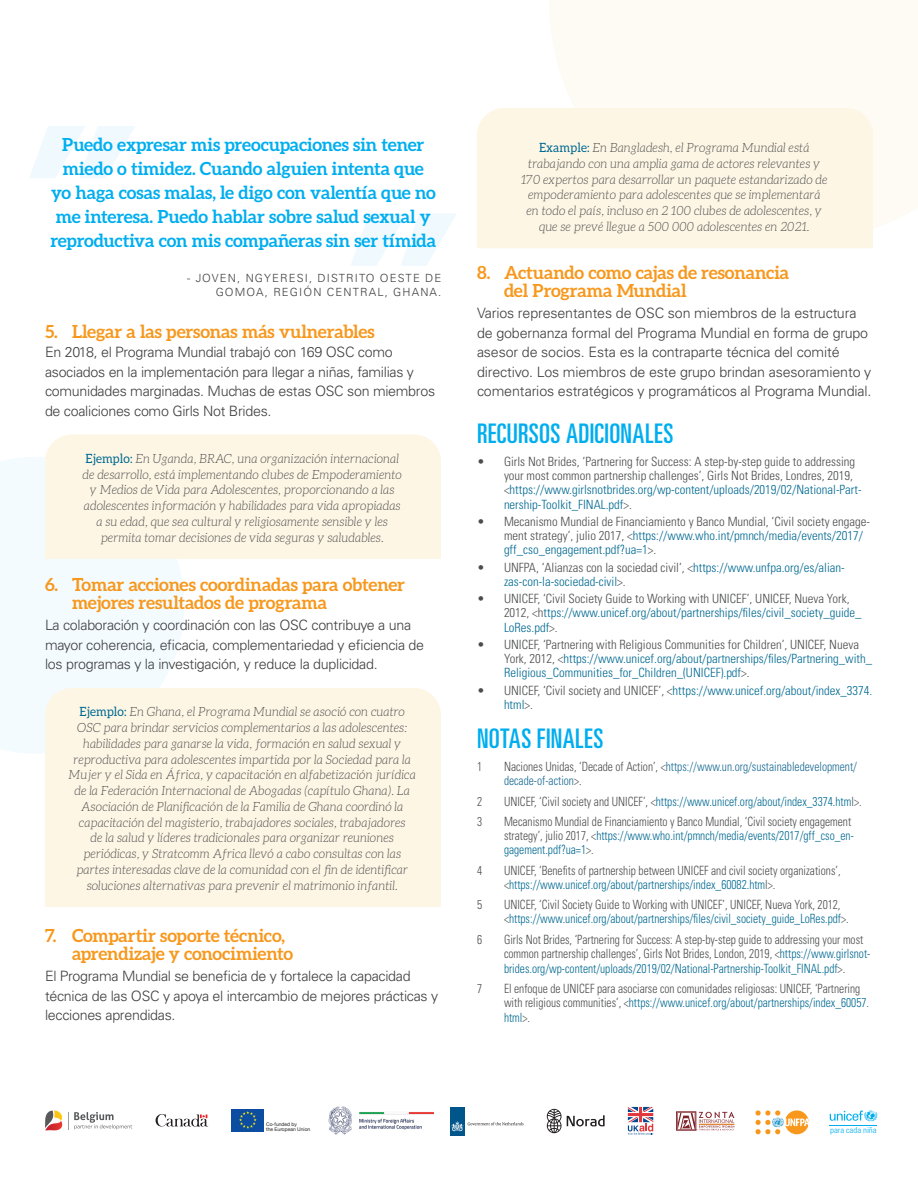
<style>
.page{position:relative;width:918px;height:1188px;background:#fff}
.page>*{position:absolute;margin:0;border:0;box-sizing:border-box;transform-origin:0 0}
.Subhead{font:ultra-condensed 27px "Univers LT Std";letter-spacing:.02em;color:#00aeef}
.t1{font:700 18px/18px "Aleo";letter-spacing:-.005em;color:#f7981d}
.Callout_Quote{font:700 18px/24px "Aleo";letter-spacing:-.005em;color:#00aeef;text-align:center}
.Text{font:300 14.25px/19.5px "Univers LT Std";letter-spacing:-.02em;color:#3e3e3f}
.Subhead_3_Italic{font:italic 300 12.75px/15.8px "Aleo";letter-spacing:.01em;color:#4b4c4d;text-align:center;scale:.95 1}
.t2{font:300 condensed 12.75px/14.2px "Univers LT Std";color:#4b4c4d;scale:.9 1}
.t3{font:300 condensed 12.75px/14.2px "Univers LT Std";color:#006991}
.t4{font:300 condensed 12.75px/14.2px "Univers LT Std";color:#4b4c4d}
.t5{font:300 condensed 12.75px/14.2px "Univers LT Std";color:#006991;scale:.9 1}
.t6{font:300 condensed 12.75px/14.2px "Univers LT Std";color:#186992;scale:.9 1}
.Photo_Credit{font:300 11.25px/13.5px "Univers LT Pro 45";letter-spacing:.1em;color:#3e3e3f;text-align:right}
.Endnotes{font:300 condensed 8.25px "Univers LT Std";color:#00aeef;scale:1.05 1}
.t7{font:4.95px/4.9px "Helvetica Neue";color:#231f20}
.s1{font-weight:400;font-style:normal;color:#006991}
.s2{color:#006991}
.s3{color:#4b4c4d}
</style>
<div class="page">
<div style="left:0;top:457px;width:184px;height:296px;background:#f3fbfe"></div>
<div style="left:549px;top:0;width:369px;height:228px;background:#fefaf4"></div>
<div style="left:45px;top:434px;width:396px;height:125px;background:#fef6e5"></div>
<div style="left:45px;top:688px;width:396px;height:219px;background:#fef6e5"></div>
<div style="left:477px;top:108px;width:396px;height:140px;background:#fef6e5"></div>
<svg style="left:30px;top:126px;width:105px;height:52px"></svg>
<svg style="left:351px;top:214px;width:105px;height:52px"></svg>
<svg style="left:830px;top:1111px;width:48px;height:11px"></svg>
<hr style="left:830px;top:1125px;width:47px;height:1px;background:#00aeef">
<svg style="left:755px;top:1110px;width:54px;height:24px"></svg>
<svg style="left:156px;top:1114px;width:52px;height:13px"></svg>
<div style="left:231px;top:1109px;width:33px;height:22px;background:#0d4da1"></div>
<svg style="left:239px;top:1111px;width:18px;height:18px"></svg>
<svg style="left:45px;top:1110px;width:87px;height:20px"></svg>
<div style="left:450px;top:1107px;width:14px;height:28px;background:#00558b"></div>
<svg style="left:451px;top:1121px;width:73px;height:11px"></svg>
<svg style="left:628px;top:1107px;width:25px;height:28px"></svg>
<svg style="left:547px;top:1109px;width:58px;height:24px"></svg>
<div style="left:676px;top:1112px;width:20px;height:18px;border:1px solid #802328"></div>
<svg style="left:677px;top:1112px;width:57px;height:18px"></svg>
<img style="left:329px;top:1107px;width:105px;height:28px">
<p class="Callout_Quote" style="left:50px;top:132px;width:387px">Puedo expresar mis preocupaciones sin tener miedo o timidez. Cuando alguien intenta que yo haga cosas malas, le digo con valentía que no me interesa. Puedo hablar sobre salud sexual y reproductiva con mis compañeras sin ser tímida</p>
<p class="Photo_Credit" style="left:187px;top:272px;width:256px">- JOVEN, NGYERESI, DISTRITO OESTE DE<br>GOMOA, REGIÓN CENTRAL, GHANA.</p>
<p class="t1" style="left:45px;top:322px;width:331px">5. Llegar a las personas más vulnerables</p>
<p class="Text" style="left:45px;top:342px;width:392px">En 2018, el Programa Mundial trabajó con 169 OSC como asociados en la implementación para llegar a niñas, familias y comunidades marginadas. Muchas de estas OSC son miembros de coaliciones como Girls Not Brides.</p>
<p class="Subhead_3_Italic" style="left:83px;top:450px;width:338px"><span class="s1">Ejemplo:</span> En Uganda, BRAC, una organización internacional de desarrollo, está implementando clubes de Empoderamiento y Medios de Vida para Adolescentes, proporcionando a las adolescentes información y habilidades para vida apropiadas a su edad, que sea cultural y religiosamente sensible y les permita tomar decisiones de vida seguras y saludables.</p>
<p class="t1" style="left:72px;top:575px;width:335px;text-indent:-27px">6. Tomar acciones coordinadas para obtener mejores resultados de programa</p>
<p class="Text" style="left:45px;top:615px;width:381px">La colaboración y coordinación con las OSC contribuye a una mayor coherencia, eficacia, complementariedad y eficiencia de los programas y la investigación, y reduce la duplicidad.</p>
<p class="Subhead_3_Italic" style="left:69px;top:704px;width:367px"><span class="s1">Ejemplo:</span> En Ghana, el Programa Mundial se asoció con cuatro OSC para brindar servicios complementarios a las adolescentes: habilidades para ganarse la vida, formación en salud sexual y reproductiva para adolescentes impartida por la Sociedad para la Mujer y el Sida en África, y capacitación en alfabetización jurídica de la Federación Internacional de Abogadas (capítulo Ghana). La Asociación de Planificación de la Familia de Ghana coordinó la capacitación del magisterio, trabajadores sociales, trabajadores<br>de la salud y líderes tradicionales para organizar reuniones periódicas, y Stratcomm Africa llevó a cabo consultas con las partes interesadas clave de la comunidad con el fin de identificar soluciones alternativas para prevenir el matrimonio infantil.</p>
<p class="t1" style="left:72px;top:926px;width:223px;text-indent:-27px">7. Compartir soporte técnico, aprendizaje y conocimiento</p>
<p class="Text" style="left:45px;top:966px;width:395px">El Programa Mundial se beneficia de y fortalece la capacidad técnica de las OSC y apoya el intercambio de mejores prácticas y lecciones aprendidas.</p>
<p class="Subhead_3_Italic" style="left:521px;top:140px;width:324px"><span class="s1">Example:</span> En Bangladesh, el Programa Mundial está trabajando con una amplia gama de actores relevantes y 170 expertos para desarrollar un paquete estandarizado de empoderamiento para adolescentes que se implementará en todo el país, incluso en 2 100 clubes de adolescentes, y que se prevé llegue a 500 000 adolescentes en 2021.</p>
<p class="t1" style="left:504px;top:263px;width:287px;text-indent:-27px">8. Actuando como cajas de resonancia del Programa Mundial</p>
<p class="Text" style="left:477px;top:303px;width:396px">Varios representantes de OSC son miembros de la estructura de gobernanza formal del Programa Mundial en forma de grupo asesor de socios. Esta es la contraparte técnica del comité directivo. Los miembros de este grupo brindan asesoramiento y comentarios estratégicos y programáticos al Programa Mundial.</p>
<p class="Subhead" style="left:477px;top:418px;width:198px">RECURSOS ADICIONALES</p>
<p class="t4" style="left:504px;top:454px;width:359px;text-indent:-27px">• Girls Not Brides, ‘Partnering for Success: A step-by-step guide to addressing your most common partnership challenges’, Girls Not Brides, Londres, 2019, &lt;<span class="s2">https://www.girlsnotbrides.org/wp-content/uploads/2019/02/National-Part&shy;nership-Toolkit_FINAL.pdf</span>&gt;.</p>
<p class="t4" style="left:504px;top:514px;width:367px;text-indent:-27px">• Mecanismo Mundial de Financiamiento y Banco Mundial, ‘Civil society engage&shy;ment strategy’, julio 2017, &lt;<span class="s2">https://www.who.int/pmnch/media/events/2017/ gff_cso_engagement.pdf?ua=1</span>&gt;.</p>
<p class="t3" style="left:504px;top:560px;width:342px;text-indent:-27px"><span class="s3">• UNFPA, ‘Alianzas con la sociedad civil’, &lt;</span>https://www.unfpa.org/es/alian&shy;zas-con-la-sociedad-civil<span class="s3">&gt;.</span></p>
<p class="t3" style="left:504px;top:591px;width:359px;text-indent:-27px"><span class="s3">• UNICEF, ‘Civil Society Guide to Working with UNICEF’, UNICEF, Nueva York,<br>2012, &lt;h</span>ttps://www.unicef.org/about/partnerships/files/civil_society_guide_<br>LoRes.pdf<span class="s3">&gt;.</span></p>
<p class="t3" style="left:504px;top:637px;width:370px;text-indent:-27px"><span class="s3">• UNICEF, ‘Partnering with Religious Communities for Children’, UNICEF, Nueva<br>York, 2012, &lt;</span>https://www.unicef.org/about/partnerships/files/Partnering_with_<br>Religious_Communities_for_Children_(UNICEF).pdf<span class="s3">&gt;.</span></p>
<p class="t3" style="left:504px;top:683px;width:370px;text-indent:-27px"><span class="s3">• UNICEF, ‘Civil society and UNICEF’, &lt;</span>https://www.unicef.org/about/index_3374. html<span class="s3">&gt;.</span></p>
<p class="Subhead" style="left:477px;top:723px;width:128px">NOTAS FINALES</p>
<p class="t2" style="left:477px;top:759px;width:7px">1</p>
<p class="t6" style="left:504px;top:759px;width:394px"><span class="s3">Naciones Unidas, ‘Decade of Action’, &lt;</span>https://www.un.org/sustainabledevelopment/ decade-of-action<span class="s3">&gt;.</span></p>
<p class="t2" style="left:477px;top:794px;width:7px">2</p>
<p class="t5" style="left:504px;top:794px;width:399px"><span class="s3">UNICEF, ‘Civil society and UNICEF’, &lt;</span>https://www.unicef.org/about/index_3374.htm<span class="s3">l&gt;.</span></p>
<p class="t2" style="left:477px;top:814px;width:7px">3</p>
<p class="t2" style="left:504px;top:814px;width:390px">Mecanismo Mundial de Financiamiento y Banco Mundial, ‘Civil society engagement strategy’, julio 2017, &lt;<span class="s2">https://www.who.int/pmnch/media/events/2017/gff_cso_en&shy;gagement.pdf?ua=1</span>&gt;.</p>
<p class="t2" style="left:477px;top:863px;width:7px">4</p>
<p class="t2" style="left:504px;top:863px;width:375px">UNICEF, ‘Benefits of partnership between UNICEF and civil society organizations’, &lt;<span class="s2">https://www.unicef.org/about/partnerships/index_60082.htm</span>l&gt;.</p>
<p class="t2" style="left:477px;top:897px;width:7px">5</p>
<p class="t5" style="left:504px;top:897px;width:385px"><span class="s3">UNICEF, ‘Civil Society Guide to Working with UNICEF’, UNICEF, Nueva York, 2012, &lt;</span>https://www.unicef.org/about/partnerships/files/civil_society_guide_LoRes.pdf<span class="s3">&gt;.</span></p>
<p class="t2" style="left:477px;top:932px;width:7px">6</p>
<p class="t2" style="left:504px;top:932px;width:409px;line-height:14.7px">Girls Not Brides, ‘Partnering for Success: A step-by-step guide to addressing your most common partnership challenges’, Girls Not Brides, London, 2019, &lt;<span class="s2">https://www.girlsnot&shy;brides.org/wp-content/uploads/2019/02/National-Partnership-Toolkit_FINAL.pdf</span>&gt;.</p>
<p class="t2" style="left:477px;top:981px;width:7px">7</p>
<p class="t2" style="left:504px;top:981px;width:407px">El enfoque de UNICEF para asociarse con comunidades religiosas: UNICEF, ‘Partnering with religious communities’, &lt;<span class="s2">https://www.unicef.org/about/partnerships/index_60057. html</span>&gt;.</p>
<p class="t7" style="left:266px;top:1122px;width:46px">Co-funded by<br>the European Union</p>
<p class="Endnotes" style="left:830px;top:1125px;width:46px">para cada niña</p>
</div>
